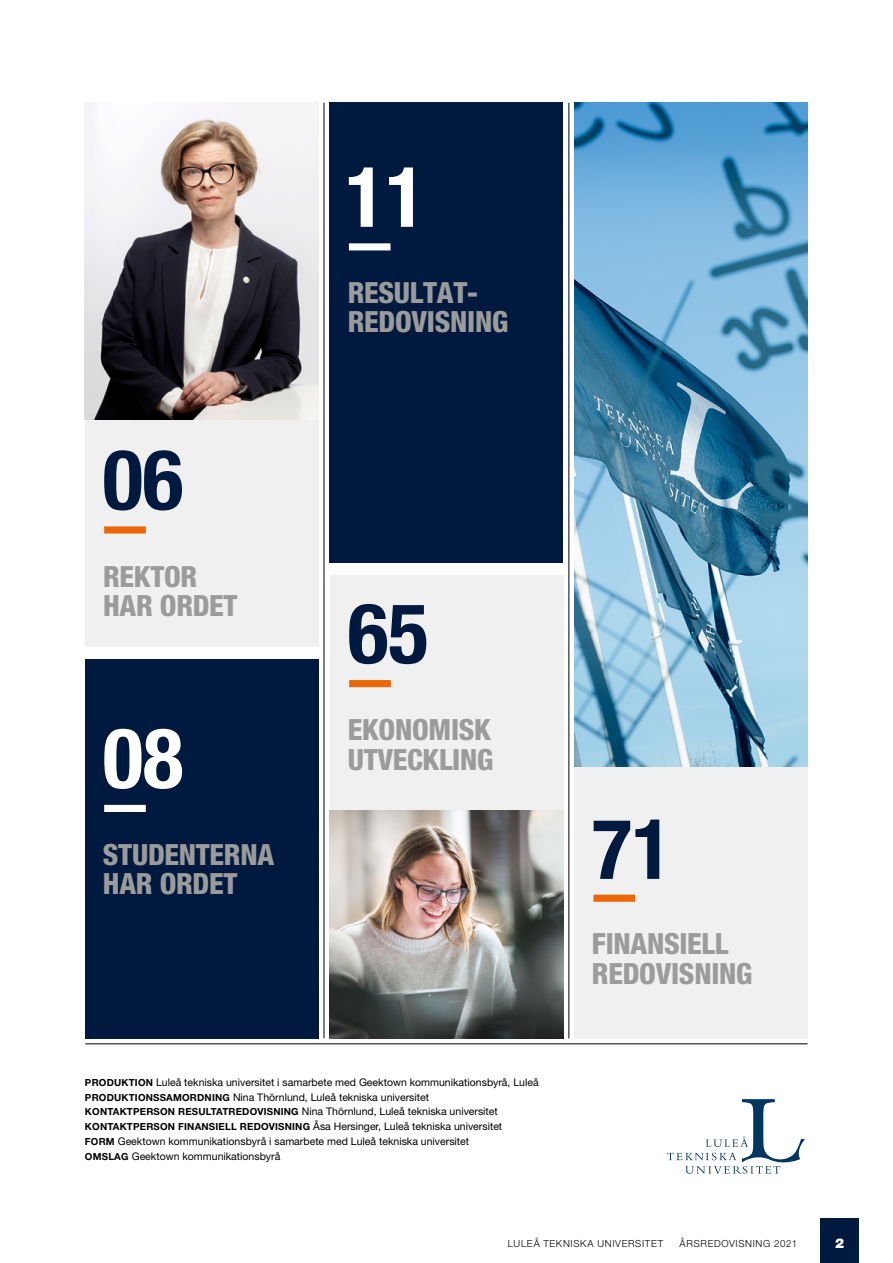
<style>
.page{position:relative;width:893px;height:1263px;background:#fff}
.page>*{position:absolute;margin:0;border:0;box-sizing:border-box;transform-origin:0 0}
.t1{font:700 condensed 83.85px "Helvetica Neue";color:#001a3f}
.t2{font:700 condensed 83.85px "Helvetica Neue";color:#fff}
.t3{font:800 condensed 29.25px/29.2px "Helvetica Neue LT Std";letter-spacing:-.01em;color:#9b9b9b}
.t4{font:900 13.5px "Helvetica Neue LT Std";color:#fff}
.t5{font:10.5px/14.7px "Helvetica Neue LT Std";color:#000}
.t6{font:300 9.75px "Helvetica Neue LT Std";letter-spacing:.07em;color:#000}
.s1{font-weight:700;font-size:9.75px}
</style>
<div class="page">
<div style="left:575px;top:767px;width:233px;height:271px;background:#f0f0f0"></div>
<div style="left:593px;top:895px;width:42px;height:7px;background:#ec6608"></div>
<div style="left:330px;top:575px;width:233px;height:247px;background:#f0f0f0"></div>
<div style="left:349px;top:680px;width:42px;height:7px;background:#ec6608"></div>
<hr style="left:569px;top:103px;width:1px;height:935px;background:#000">
<img style="left:575px;top:103px;width:233px;height:664px">
<img style="left:330px;top:810px;width:233px;height:228px">
<hr style="left:324px;top:103px;width:1px;height:935px;background:#000">
<div style="left:85px;top:659px;width:233px;height:379px;background:#001a3f"></div>
<div style="left:104px;top:805px;width:42px;height:7px;background:#fff"></div>
<div style="left:330px;top:103px;width:233px;height:460px;background:#001a3f"></div>
<div style="left:349px;top:243px;width:41px;height:7px;background:#fff"></div>
<div style="left:85px;top:411px;width:233px;height:235px;background:#f0f0f0"></div>
<div style="left:104px;top:526px;width:42px;height:7px;background:#ec6608"></div>
<svg style="left:667px;top:1099px;width:138px;height:75px"></svg>
<hr style="left:85px;top:1043px;width:722px;height:1px;background:#000">
<img style="left:85px;top:103px;width:233px;height:317px">
<div style="left:820px;top:1219px;width:39px;height:44px;background:#001a3f"></div>
<h1 class="t2" style="left:345px;top:127px;width:82px">11</h1>
<h1 class="t1" style="left:103px;top:410px;width:82px">06</h1>
<h2 class="t3" style="left:103px;top:561px;width:136px">REKTOR<br>HAR ORDET</h2>
<h1 class="t2" style="left:103px;top:689px;width:82px">08</h1>
<h2 class="t3" style="left:103px;top:839px;width:173px">STUDENTERNA<br>HAR ORDET</h2>
<h2 class="t3" style="left:348px;top:278px;width:162px">RESULTAT-<br>REDOVISNING</h2>
<h1 class="t1" style="left:348px;top:564px;width:82px">65</h1>
<h2 class="t3" style="left:348px;top:715px;width:145px">EKONOMISK</h2>
<h2 class="t3" style="left:348px;top:744px;width:147px">UTVECKLING</h2>
<p class="t5" style="left:85px;top:1075px;width:455px"><span class="s1">PRODUKTION</span> Luleå tekniska universitet i samarbete med Geektown kommunikationsbyrå, Luleå <span class="s1">PRODUKTIONSSAMORDNING</span> Nina Thörnlund, Luleå tekniska universitet<br><span class="s1">KONTAKTPERSON RESULTATREDOVISNING</span> Nina Thörnlund, Luleå tekniska universitet <span class="s1">KONTAKTPERSON FINANSIELL REDOVISNING</span> Åsa Hersinger, Luleå tekniska universitet<br><span class="s1">FORM</span> Geektown kommunikationsbyrå i samarbete med Luleå tekniska universitet<br><span class="s1">OMSLAG</span> Geektown kommunikationsbyrå</p>
<h1 class="t1" style="left:592px;top:779px;width:82px">71</h1>
<h2 class="t3" style="left:592px;top:929px;width:162px">FINANSIELL<br>REDOVISNING</h2>
<p class="t6" style="left:508px;top:1238px;width:157px">LULEÅ TEKNISKA UNIVERSITET</p>
<p class="t6" style="left:680px;top:1238px;width:119px">ÅRSREDOVISNING 2021</p>
<p class="t4" style="left:835px;top:1235px;width:11px">2</p>
</div>
